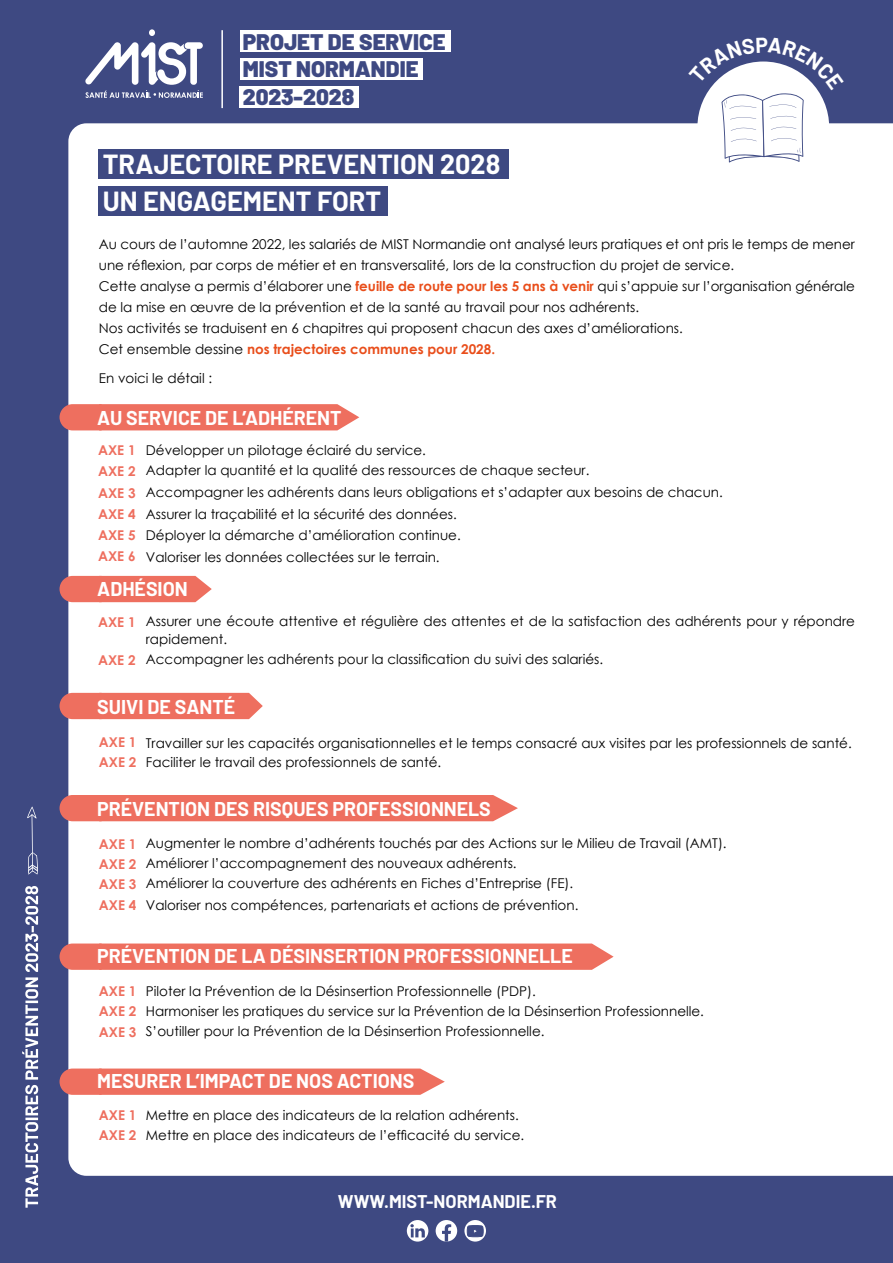
<style>
.page{position:relative;width:893px;height:1263px;background:#3e4982}
.page>*{position:absolute;margin:0;border:0;box-sizing:border-box;transform-origin:0 0}
.t1{font:700 27px "Barlow";color:#fff}
.t2{font:900 22.5px/27.8px "Barlow";color:#3e4982}
.niveau_2_Bleu_n1_9_aligné_gauche_gras_LE{font:700 19.5px "Barlow";color:#fff}
.t3{font:700 18px "Barlow";color:#fff}
.Texte_de_base_noir_9_justifié{font:13.5px/21px "Century Gothic";color:#000}
.niveau_2_Bleu_n1_9_aligné_gauche_gras_LE-2{font:700 13.5px "Century Gothic";color:#ee6f5f}
.Texte_de_base_noir_9_justifié-2{font:700 13.5px "Century Gothic";color:#e94e1b}
.s1{font-weight:700;color:#e94e1b}
.s2{font-weight:400;color:#000}
</style>
<div class="page">
<div style="left:68px;top:123px;width:825px;height:1053px;background:#fff"></div>
<svg style="left:27px;top:806px;width:11px;height:68px"></svg>
<div style="left:240px;top:30px;width:210px;height:22px;background:#fff"></div>
<div style="left:240px;top:58px;width:183px;height:22px;background:#fff"></div>
<div style="left:240px;top:86px;width:119px;height:22px;background:#fff"></div>
<div style="left:149px;top:29px;width:6px;height:7px;background:#fff;border-radius:50%"></div>
<svg style="left:85px;top:42px;width:118px;height:56px"></svg>
<hr style="left:221px;top:30px;width:2px;height:78px;background:#fff">
<div style="left:407px;top:1220px;width:21px;height:21px;background:#fff;border-radius:50%"></div>
<svg style="left:410px;top:1224px;width:15px;height:13px"></svg>
<div style="left:436px;top:1220px;width:21px;height:21px;background:#fff;border-radius:50%"></div>
<svg style="left:442px;top:1224px;width:9px;height:17px"></svg>
<svg style="left:464px;top:1220px;width:22px;height:21px"></svg>
<svg style="left:467px;top:1225px;width:16px;height:12px"></svg>
<svg style="left:22px;top:886px;width:16px;height:322px"></svg>
<div style="left:697px;top:62px;width:132px;height:131px;background:#fff;border-radius:50%"></div>
<div style="left:98px;top:149px;width:410px;height:29px;background:#3e4982"></div>
<div style="left:98px;top:186px;width:289px;height:30px;background:#3e4982"></div>
<svg style="left:60px;top:404px;width:299px;height:26px;background:#ed7465"></svg>
<div style="left:60px;top:693px;width:203px;height:26px;background:#ee6f5f"></div>
<div style="left:60px;top:795px;width:458px;height:26px;background:#ee6f5f"></div>
<svg style="left:60px;top:943px;width:554px;height:27px;background:#ed7566"></svg>
<svg style="left:60px;top:1068px;width:385px;height:27px;background:#ed7668"></svg>
<svg style="left:60px;top:576px;width:152px;height:26px;background:#ec7668"></svg>
<svg style="left:689px;top:61px;width:154px;height:101px"></svg>
<h2 class="t2" style="left:243px;top:26px;width:205px">PROJET DE SERVICE<br>MIST NORMANDIE<br>2023-2028</h2>
<p class="t1" style="left:103px;top:144px;width:399px">TRAJECTOIRE PREVENTION 2028</p>
<p class="t1" style="left:103px;top:181px;width:280px">UN ENGAGEMENT FORT</p>
<p class="Texte_de_base_noir_9_justifié" style="left:99px;top:234px;width:758px">Au cours de l’automne 2022, les salariés de MIST Normandie ont analysé leurs pratiques et ont pris le temps de mener une réflexion, par corps de métier et en transversalité, lors de la construction du projet de service.</p>
<p class="Texte_de_base_noir_9_justifié" style="left:99px;top:276px;width:758px">Cette analyse a permis d’élaborer une <span class="s1">feuille de route pour les 5 ans à venir</span> qui s’appuie sur l’organisation générale de la mise en œuvre de la prévention et de la santé au travail pour nos adhérents.</p>
<p class="Texte_de_base_noir_9_justifié" style="left:99px;top:318px;width:585px">Nos activités se traduisent en 6 chapitres qui proposent chacun des axes d’améliorations.</p>
<p class="Texte_de_base_noir_9_justifié-2" style="left:99px;top:339px;width:398px"><span class="s2">Cet ensemble dessine</span> nos trajectoires communes pour 2028.</p>
<p class="Texte_de_base_noir_9_justifié" style="left:99px;top:367px;width:115px">En voici le détail :</p>
<p class="niveau_2_Bleu_n1_9_aligné_gauche_gras_LE" style="left:97px;top:403px;width:246px">AU SERVICE DE L’ADHÉRENT</p>
<p class="niveau_2_Bleu_n1_9_aligné_gauche_gras_LE-2" style="left:98px;top:440px;width:39px">AXE 1</p>
<p class="niveau_2_Bleu_n1_9_aligné_gauche_gras_LE-2" style="left:98px;top:461px;width:39px">AXE 2</p>
<p class="niveau_2_Bleu_n1_9_aligné_gauche_gras_LE-2" style="left:98px;top:482px;width:39px">AXE 3</p>
<p class="niveau_2_Bleu_n1_9_aligné_gauche_gras_LE-2" style="left:98px;top:504px;width:39px">AXE 4</p>
<p class="niveau_2_Bleu_n1_9_aligné_gauche_gras_LE-2" style="left:98px;top:525px;width:39px">AXE 5</p>
<p class="niveau_2_Bleu_n1_9_aligné_gauche_gras_LE-2" style="left:98px;top:546px;width:39px">AXE 6</p>
<p class="Texte_de_base_noir_9_justifié" style="left:146px;top:439px;width:282px">Développer un pilotage éclairé du service.</p>
<p class="Texte_de_base_noir_9_justifié" style="left:146px;top:460px;width:445px">Adapter la quantité et la qualité des ressources de chaque secteur.</p>
<p class="Texte_de_base_noir_9_justifié" style="left:146px;top:481px;width:578px">Accompagner les adhérents dans leurs obligations et s’adapter aux besoins de chacun.</p>
<p class="Texte_de_base_noir_9_justifié" style="left:146px;top:503px;width:312px">Assurer la traçabilité et la sécurité des données.</p>
<p class="Texte_de_base_noir_9_justifié" style="left:146px;top:524px;width:316px">Déployer la démarche d’amélioration continue.</p>
<p class="Texte_de_base_noir_9_justifié" style="left:146px;top:546px;width:295px">Valoriser les données collectées sur le terrain.</p>
<p class="niveau_2_Bleu_n1_9_aligné_gauche_gras_LE" style="left:97px;top:574px;width:92px">ADHÉSION</p>
<p class="niveau_2_Bleu_n1_9_aligné_gauche_gras_LE-2" style="left:98px;top:612px;width:39px">AXE 1</p>
<p class="niveau_2_Bleu_n1_9_aligné_gauche_gras_LE-2" style="left:98px;top:650px;width:39px">AXE 2</p>
<p class="Texte_de_base_noir_9_justifié" style="left:146px;top:612px;width:711px;line-height:18px">Assurer une écoute attentive et régulière des attentes et de la satisfaction des adhérents pour y répondre rapidement.</p>
<p class="Texte_de_base_noir_9_justifié" style="left:146px;top:649px;width:459px">Accompagner les adhérents pour la classification du suivi des salariés.</p>
<p class="niveau_2_Bleu_n1_9_aligné_gauche_gras_LE" style="left:97px;top:692px;width:139px">SUIVI DE SANTÉ</p>
<p class="niveau_2_Bleu_n1_9_aligné_gauche_gras_LE-2" style="left:99px;top:732px;width:39px">AXE 1</p>
<p class="niveau_2_Bleu_n1_9_aligné_gauche_gras_LE-2" style="left:99px;top:752px;width:39px">AXE 2</p>
<p class="Texte_de_base_noir_9_justifié" style="left:146px;top:732px;width:707px">Travailler sur les capacités organisationnelles et le temps consacré aux visites par les professionnels de santé.</p>
<p class="Texte_de_base_noir_9_justifié" style="left:146px;top:752px;width:297px">Faciliter le travail des professionnels de santé.</p>
<p class="niveau_2_Bleu_n1_9_aligné_gauche_gras_LE" style="left:97px;top:794px;width:395px">PRÉVENTION DES RISQUES PROFESSIONNELS</p>
<p class="niveau_2_Bleu_n1_9_aligné_gauche_gras_LE-2" style="left:99px;top:834px;width:39px">AXE 1</p>
<p class="niveau_2_Bleu_n1_9_aligné_gauche_gras_LE-2" style="left:99px;top:854px;width:39px">AXE 2</p>
<p class="niveau_2_Bleu_n1_9_aligné_gauche_gras_LE-2" style="left:99px;top:874px;width:39px">AXE 3</p>
<p class="niveau_2_Bleu_n1_9_aligné_gauche_gras_LE-2" style="left:99px;top:895px;width:39px">AXE 4</p>
<p class="Texte_de_base_noir_9_justifié" style="left:146px;top:833px;width:582px">Augmenter le nombre d’adhérents touchés par des Actions sur le Milieu de Travail (AMT).</p>
<p class="Texte_de_base_noir_9_justifié" style="left:146px;top:853px;width:372px">Améliorer l’accompagnement des nouveaux adhérents.</p>
<p class="Texte_de_base_noir_9_justifié" style="left:146px;top:873px;width:429px">Améliorer la couverture des adhérents en Fiches d’Entreprise (FE).</p>
<p class="Texte_de_base_noir_9_justifié" style="left:146px;top:894px;width:434px">Valoriser nos compétences, partenariats et actions de prévention.</p>
<p class="niveau_2_Bleu_n1_9_aligné_gauche_gras_LE" style="left:97px;top:942px;width:477px">PRÉVENTION DE LA DÉSINSERTION PROFESSIONNELLE</p>
<p class="niveau_2_Bleu_n1_9_aligné_gauche_gras_LE-2" style="left:99px;top:981px;width:39px">AXE 1</p>
<p class="niveau_2_Bleu_n1_9_aligné_gauche_gras_LE-2" style="left:99px;top:1001px;width:39px">AXE 2</p>
<p class="niveau_2_Bleu_n1_9_aligné_gauche_gras_LE-2" style="left:99px;top:1021px;width:39px">AXE 3</p>
<p class="Texte_de_base_noir_9_justifié" style="left:146px;top:980px;width:391px">Piloter la Prévention de la Désinsertion Professionnelle (PDP).</p>
<p class="Texte_de_base_noir_9_justifié" style="left:146px;top:1000px;width:560px">Harmoniser les pratiques du service sur la Prévention de la Désinsertion Professionnelle.</p>
<p class="Texte_de_base_noir_9_justifié" style="left:146px;top:1020px;width:400px">S’outiller pour la Prévention de la Désinsertion Professionnelle.</p>
<p class="niveau_2_Bleu_n1_9_aligné_gauche_gras_LE" style="left:97px;top:1067px;width:319px">MESURER L’IMPACT DE NOS ACTIONS</p>
<p class="niveau_2_Bleu_n1_9_aligné_gauche_gras_LE-2" style="left:99px;top:1105px;width:39px">AXE 1</p>
<p class="niveau_2_Bleu_n1_9_aligné_gauche_gras_LE-2" style="left:99px;top:1125px;width:39px">AXE 2</p>
<p class="Texte_de_base_noir_9_justifié" style="left:146px;top:1104px;width:374px">Mettre en place des indicateurs de la relation adhérents.</p>
<p class="Texte_de_base_noir_9_justifié" style="left:146px;top:1124px;width:380px">Mettre en place des indicateurs de l’efficacité du service.</p>
<h3 class="t3" style="left:338px;top:1188px;width:221px">WWW.MIST-NORMANDIE.FR</h3>
</div>
